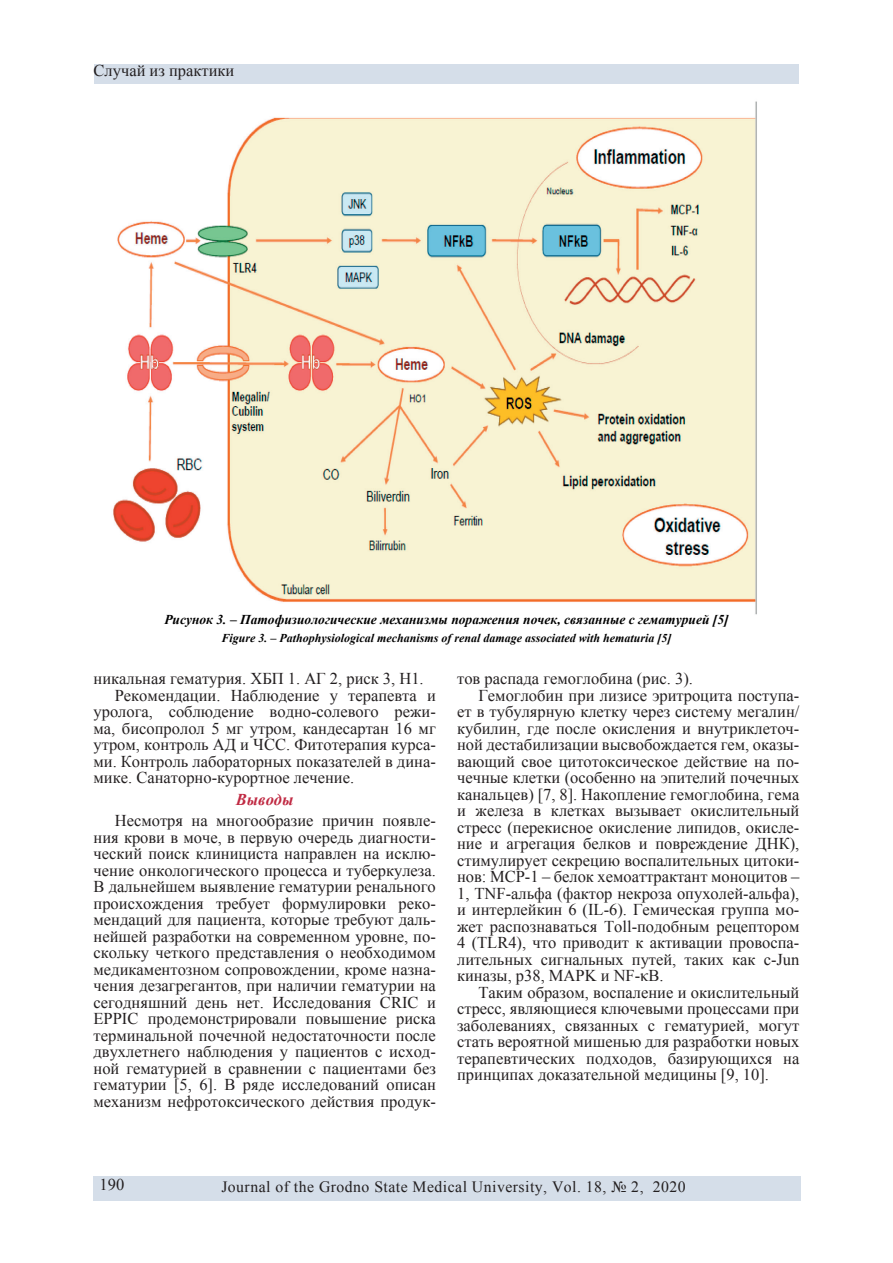
<style>
.page{position:relative;width:893px;height:1263px;background:#fff}
.page>*{position:absolute;margin:0;border:0;box-sizing:border-box;transform-origin:0 0}
.t1{font:16.5px/16.5px "Times New Roman";color:#231f20;text-align:justify}
.t2{font:italic 700 16.5px "Times New Roman";color:#c02a43}
.t3{font:15.75px "Times New Roman";letter-spacing:.03em;color:#231f20}
.t4{font:italic 700 13.5px "Times New Roman";color:#000001}
.t5{font:italic 700 12px "Times New Roman";color:#000001}
</style>
<div class="page">
<div style="left:94px;top:1176px;width:707px;height:25px;background:#d5dee9"></div>
<div style="left:94px;top:65px;width:705px;height:19px;background:#d5dee9"></div>
<img style="left:113px;top:101px;width:644px;height:514px">
<p class="t1" style="left:94px;top:62px;width:142px">Случай из практики</p>
<p class="t4" style="left:164px;top:610px;width:566px">Рисунок 3. – Патофизиологические механизмы поражения почек, связанные с гематурией [5]</p>
<p class="t5" style="left:221px;top:629px;width:452px">Figure 3. – Pathophysiological mechanisms of renal damage associated with hematuria [5]</p>
<p class="t1" style="left:94px;top:670px;width:332px">никальная гематурия. ХБП 1. АГ 2, риск 3, Н1.</p>
<p class="t1" style="left:115px;top:686px;width:323px">Рекомендации. Наблюдение у терапевта и</p>
<p class="t1" style="left:94px;top:703px;width:344px">уролога, соблюдение водно-солевого режи-</p>
<p class="t1" style="left:94px;top:719px;width:344px">ма, бисопролол 5 мг утром, кандесартан 16 мг</p>
<p class="t1" style="left:94px;top:736px;width:344px">утром, контроль АД и ЧСС. Фитотерапия курса-</p>
<p class="t1" style="left:94px;top:752px;width:344px">ми. Контроль лабораторных показателей в дина-</p>
<p class="t1" style="left:94px;top:769px;width:262px">мике. Санаторно-курортное лечение.</p>
<p class="t2" style="left:236px;top:788px;width:59px">Выводы</p>
<p class="t1" style="left:94px;top:812px;width:344px;text-indent:21px">Несмотря на многообразие причин появле&shy;ния крови в моче, в первую очередь диагности&shy;ческий поиск клинициста направлен на исклю&shy;чение онкологического процесса и туберкулеза.<br>В дальнейшем выявление гематурии ренального происхождения требует формулировки реко&shy;мендаций для пациента, которые требуют даль&shy;нейшей разработки на современном уровне, по&shy;скольку четкого представления о необходимом медикаментозном сопровождении, кроме назна&shy;чения дезагрегантов, при наличии гематурии на сегодняшний день нет. Исследования CRIC и EPPIC продемонстрировали повышение риска терминальной почечной недостаточности после двухлетнего наблюдения у пациентов с исход&shy;ной гематурией в сравнении с пациентами без гематурии [5, 6]. В ряде исследований описан механизм нефротоксического действия продук-</p>
<p class="t1" style="left:457px;top:670px;width:237px">тов распада гемоглобина (рис. 3).</p>
<p class="t1" style="left:478px;top:686px;width:323px">Гемоглобин при лизисе эритроцита поступа-</p>
<p class="t1" style="left:457px;top:703px;width:344px">ет в тубулярную клетку через систему мегалин/</p>
<p class="t1" style="left:457px;top:719px;width:344px">кубилин, где после окисления и внутриклеточ-</p>
<p class="t1" style="left:457px;top:736px;width:344px">ной дестабилизации высвобождается гем, оказы-</p>
<p class="t1" style="left:457px;top:752px;width:344px">вающий свое цитотоксическое действие на по-</p>
<p class="t1" style="left:457px;top:769px;width:344px">чечные клетки (особенно на эпителий почечных</p>
<p class="t1" style="left:457px;top:785px;width:344px">канальцев) [7, 8]. Накопление гемоглобина, гема</p>
<p class="t1" style="left:457px;top:802px;width:344px">и железа в клетках вызывает окислительный</p>
<p class="t1" style="left:457px;top:818px;width:344px">стресс (перекисное окисление липидов, окисле-</p>
<p class="t1" style="left:457px;top:835px;width:344px">ние и агрегация белков и повреждение ДНК),</p>
<p class="t1" style="left:457px;top:851px;width:344px">стимулирует секрецию воспалительных цитоки-</p>
<p class="t1" style="left:457px;top:868px;width:344px">нов: MCP-1 – белок хемоаттрактант моноцитов –</p>
<p class="t1" style="left:457px;top:884px;width:344px">1, TNF-альфа (фактор некроза опухолей-альфа),</p>
<p class="t1" style="left:457px;top:901px;width:344px">и интерлейкин 6 (IL-6). Гемическая группа мо-</p>
<p class="t1" style="left:457px;top:917px;width:344px">жет распознаваться Toll-подобным рецептором</p>
<p class="t1" style="left:457px;top:934px;width:344px">4 (TLR4), что приводит к активации провоспа-</p>
<p class="t1" style="left:457px;top:950px;width:344px">лительных сигнальных путей, таких как c-Jun</p>
<p class="t1" style="left:457px;top:967px;width:208px">киназы, p38, MAPK и NF-κB.</p>
<p class="t1" style="left:478px;top:983px;width:323px">Таким образом, воспаление и окислительный</p>
<p class="t1" style="left:457px;top:1000px;width:344px">стресс, являющиеся ключевыми процессами при</p>
<p class="t1" style="left:457px;top:1016px;width:344px">заболеваниях, связанных с гематурией, могут</p>
<p class="t1" style="left:457px;top:1033px;width:344px">стать вероятной мишенью для разработки новых</p>
<p class="t1" style="left:457px;top:1049px;width:344px">терапевтических подходов, базирующихся на</p>
<p class="t1" style="left:457px;top:1066px;width:313px">принципах доказательной медицины [9, 10].</p>
<p class="t1" style="left:100px;top:1176px;width:26px">190</p>
<p class="t3" style="left:221px;top:1176px;width:466px">Journal of the Grodno State Medical University, Vol. 18, № 2, 2020</p>
</div>
